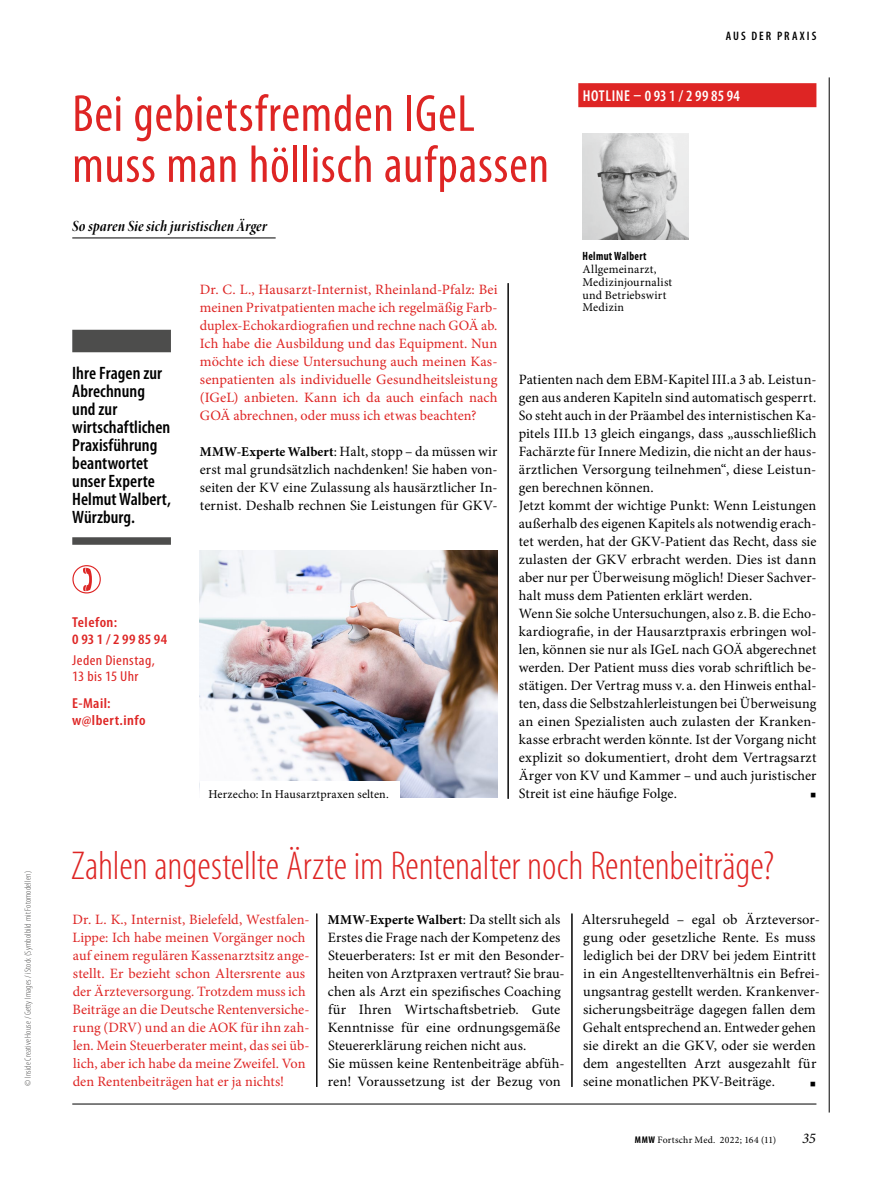
<style>
.page{position:relative;width:893px;height:1187px;background:#fff}
.page>*{position:absolute;margin:0;border:0;box-sizing:border-box;transform-origin:0 0}
.Title_kleinrot{font:condensed 52.5px/51px "Myriad Pro";letter-spacing:.015em;color:#de2524}
.Title_klein_schmalro{font:300 condensed 40.5px "Myriad Pro";letter-spacing:-.005em;color:#de2524}
.t1{font:600 condensed 18px/18px "Myriad Pro";letter-spacing:.005em;color:#000}
.SuperTitle_1{font:15.75px "Minion Pro Bold Cn It Disp";letter-spacing:.005em;color:#000}
.t2{font:600 condensed 15.75px "Myriad Pro";letter-spacing:.035em;color:#fff}
.t3{font:italic 14.85px "Minion Pro";color:#000}
.t4{font:600 condensed 14.4px/16.5px "Myriad Pro";letter-spacing:.03em;color:#de2524;scale:1.1 1}
.t5{font:condensed 14.4px/16.5px "Myriad Pro";letter-spacing:.025em;color:#de2524;scale:1.1 1}
.Para_x{font:14.25px/18px "Minion Pro";letter-spacing:.005em;color:#000}
.Para_Answer_x{font:14.25px/18px "Minion Pro";letter-spacing:.005em;color:#000;text-align:justify}
.Trailer_kleinrot{font:14.25px/18px "Minion Pro";letter-spacing:.005em;color:#de2524}
.Para_Answer_x-2{font:700 13.5px "Minion Pro";letter-spacing:.01em;color:#000}
.t6{font:600 condensed 12.3px "Myriad Pro";letter-spacing:.165em;color:#000}
.Image_Caption_x{font:12px/12.8px "Minion Pro";letter-spacing:.015em;color:#000}
.Image_Caption_Author{font:700 condensed 12px "Myriad Pro";letter-spacing:.03em;color:#000;scale:.9 1}
.Para_x-2{font:10.5px "Arial Unicode MS";color:#000}
.t7{font:9.75px "Minion Pro";letter-spacing:.025em;color:#000}
.Image_Source_x{font:300 condensed 9px "Myriad Pro";letter-spacing:.02em;color:#4d4d4c}
.s1{font-weight:700;font-size:13.5px}
.s2{font-weight:400;font-size:14.25px}
.s3{font-family:"Myriad Pro";font-weight:700;font-stretch:condensed}
</style>
<div class="page">
<hr style="left:72px;top:1103px;width:744px;height:1px;background:#000">
<hr style="left:829px;top:77px;width:1px;height:1035px;background:#000">
<div style="left:578px;top:83px;width:238px;height:24px;background:#de2524"></div>
<div style="left:72px;top:330px;width:99px;height:22px;background:#4d4d4c"></div>
<div style="left:72px;top:537px;width:99px;height:7px;background:#4d4d4c"></div>
<svg style="left:72px;top:565px;width:29px;height:28px"></svg>
<hr style="left:317px;top:913px;width:1px;height:173px;background:#000">
<hr style="left:572px;top:913px;width:1px;height:173px;background:#000">
<img style="left:583px;top:133px;width:106px;height:107px">
<hr style="left:72px;top:238px;width:204px;height:1px;background:#000">
<hr style="left:508px;top:283px;width:1px;height:515px;background:#000">
<img style="left:200px;top:550px;width:297px;height:247px">
<div style="left:200px;top:781px;width:200px;height:17px;background:#fff"></div>
<p class="Image_Source_x" style="left:23px;top:1085px;width:216px;rotate:-90deg">© Inside Creative House / Getty Images / iStock (Symbolbild mit Fotomodellen)</p>
<p class="Title_kleinrot" style="left:72px;top:87px;width:478px">Bei gebietsfremden IGeL muss man höllisch aufpassen</p>
<p class="SuperTitle_1" style="left:72px;top:217px;width:196px">So sparen Sie sich juristischen Ärger</p>
<p class="t6" style="left:726px;top:29px;width:92px">AUS DER PRAXIS</p>
<p class="t2" style="left:583px;top:87px;width:159px">HOTLINE – 0 93 1 / 2 99 85 94</p>
<p class="t1" style="left:72px;top:364px;width:100px">Ihre Fragen zur<br>Abrechnung und zur wirtschaftlichen<br>Praxisführung beantwortet unser Experte<br>Helmut Walbert,<br>Würzburg.</p>
<p class="t4" style="left:72px;top:614px;width:88px">Telefon:<br>0931/2998594</p>
<p class="t5" style="left:72px;top:651px;width:76px">Jeden Dienstag,<br>13 bis 15 Uhr</p>
<p class="t4" style="left:72px;top:695px;width:68px">E-Mail: w@lbert.info</p>
<p class="Trailer_kleinrot" style="left:200px;top:280px;width:299px;text-align:justify">Dr. C. L., Hausarzt-Internist, Rheinland-Pfalz: Bei meinen Privatpatienten mache ich regelmäßig Farb&shy;duplex-Echokardiografien und rechne nach GOÄ ab.<br>Ich habe die Ausbildung und das Equipment. Nun möchte ich diese Untersuchung auch meinen Kas&shy;senpatienten als individuelle Gesundheitsleistung (IGeL) anbieten. Kann ich da auch einfach nach GOÄ abrechnen, oder muss ich etwas beachten?</p>
<p class="Para_Answer_x" style="left:200px;top:442px;width:299px"><span class="s1">MMW-Experte Walbert</span>: Halt, stopp – da müssen wir erst mal grundsätzlich nachdenken! Sie haben von&shy;seiten der KV eine Zulassung als hausärztlicher In&shy;ternist. Deshalb rechnen Sie Leistungen für GKV-</p>
<p class="Image_Caption_Author" style="left:583px;top:249px;width:72px">Helmut Walbert</p>
<p class="Image_Caption_x" style="left:583px;top:263px;width:91px">Allgemeinarzt,<br>Medizinjournalist und Betriebswirt<br>Medizin</p>
<p class="Para_Answer_x" style="left:519px;top:370px;width:299px">Patienten nach dem EBM-Kapitel III.a 3 ab. Leistun&shy;gen aus anderen Kapiteln sind automatisch gesperrt.<br>So steht auch in der Präambel des internistischen Ka&shy;pitels III.b 13 gleich eingangs, dass „ausschließlich Fachärzte für Innere Medizin, die nicht an der haus&shy;ärztlichen Versorgung teilnehmen“, diese Leistun&shy;gen berechnen können.</p>
<p class="Para_x" style="left:519px;top:496px;width:299px;text-align:justify">Jetzt kommt der wichtige Punkt: Wenn Leistungen außerhalb des eigenen Kapitels als notwendig erach&shy;tet werden, hat der GKV-Patient das Recht, dass sie zulasten der GKV erbracht werden. Dies ist dann aber nur per Überweisung möglich! Dieser Sachver&shy;halt muss dem Patienten erklärt werden.</p>
<p class="Para_x" style="left:519px;top:604px;width:299px;text-align:justify">Wenn Sie solche Untersuchungen, also z.B. die Echo&shy;kardiografie, in der Hausarztpraxis erbringen wol&shy;len, können sie nur als IGeL nach GOÄ abgerechnet werden. Der Patient muss dies vorab schriftlich be&shy;stätigen. Der Vertrag muss v. a. den Hinweis enthal&shy;ten, dass die Selbstzahlerleistungen bei Überweisung an einen Spezialisten auch zulasten der Kranken&shy;kasse erbracht werden könnte. Ist der Vorgang nicht explizit so dokumentiert, droht dem Vertragsarzt Ärger von KV und Kammer – und auch juristischer</p>
<p class="Image_Caption_x" style="left:208px;top:788px;width:182px">Herzecho: In Hausarztpraxen selten.</p>
<p class="Para_x" style="left:519px;top:784px;width:160px">Streit ist eine häufige Folge.</p>
<p class="Para_x-2" style="left:810px;top:788px;width:8px">■</p>
<p class="Title_klein_schmalro" style="left:71px;top:844px;width:705px">Zahlen angestellte Ärzte im Rentenalter noch Rentenbeiträge?</p>
<p class="Trailer_kleinrot" style="left:73px;top:910px;width:238px">Dr. L. K., Internist, Bielefeld, Westfalen-Lippe: Ich habe meinen Vorgänger noch auf einem regulären Kassenarztsitz ange&shy;stellt. Er bezieht schon Altersrente aus der Ärzteversorgung. Trotzdem muss ich Beiträge an die Deutsche Rentenversiche&shy;rung (DRV) und an die AOK für ihn zah&shy;len. Mein Steuerberater meint, das sei üb&shy;lich, aber ich habe da meine Zweifel. Von den Rentenbeiträgen hat er ja nichts!</p>
<p class="Para_Answer_x-2" style="left:328px;top:910px;width:234px">MMW-Experte Walbert<span class="s2">: Da stellt sich als</span></p>
<p class="Para_x" style="left:581px;top:910px;width:240px">Altersruhegeld – egal ob Ärzteversor&shy;gung oder gesetzliche Rente. Es muss lediglich bei der DRV bei jedem Eintritt in ein Angestelltenverhältnis ein Befrei&shy;ungsantrag gestellt werden. Krankenver&shy;sicherungsbeiträge dagegen fallen dem Gehalt entsprechend an. Entweder gehen sie direkt an die GKV, oder sie werden dem angestellten Arzt ausgezahlt für seine monatlichen PKV-Beiträge.</p>
<p class="Para_Answer_x" style="left:328px;top:928px;width:238px;text-align:left">Erstes die Frage nach der Kompetenz des Steuerberaters: Ist er mit den Besonder&shy;heiten von Arztpraxen vertraut? Sie brau&shy;chen als Arzt ein spezifisches Coaching für Ihren Wirtschaftsbetrieb. Gute Kenntnisse für eine ordnungsgemäße Steuererklärung reichen nicht aus.</p>
<p class="Para_x" style="left:328px;top:1054px;width:238px">Sie müssen keine Rentenbeiträge abfüh&shy;ren! Voraussetzung ist der Bezug von</p>
<p class="Para_x-2" style="left:810px;top:1076px;width:8px">■</p>
<p class="t7" style="left:635px;top:1132px;width:143px"><span class="s3">MMW</span> Fortschr Med. 2022; 164 (11)</p>
<p class="t3" style="left:802px;top:1128px;width:15px">35</p>
</div>
